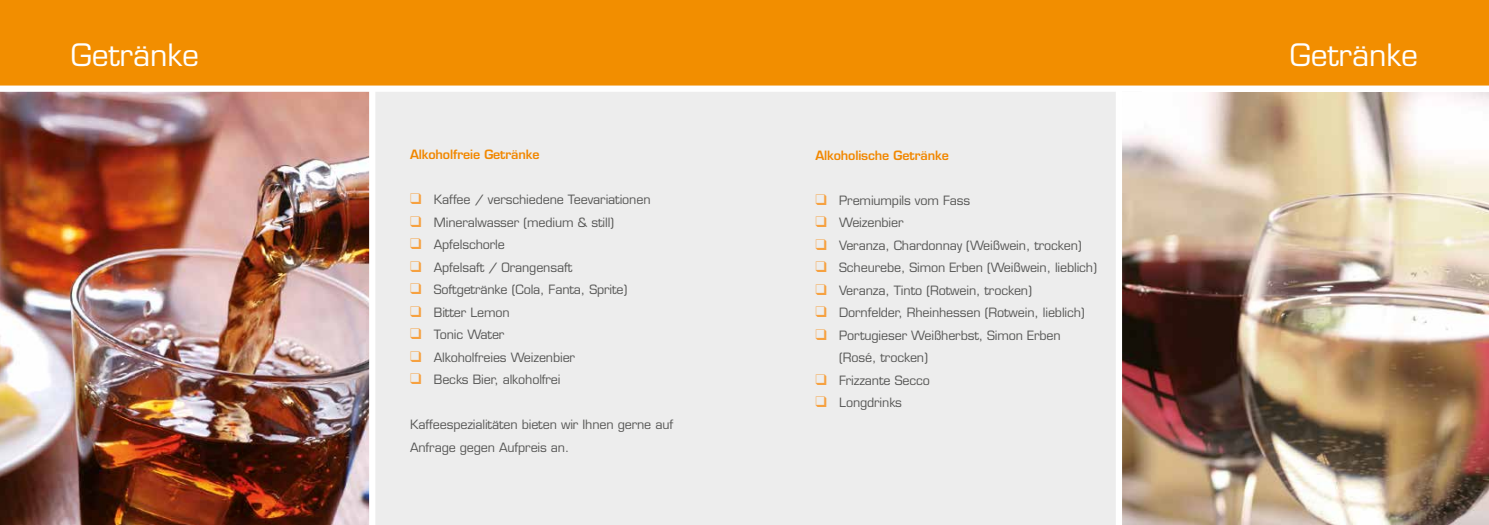
<style>
.page{position:relative;width:1489px;height:525px;background:#fff}
.page>*{position:absolute;margin:0;border:0;box-sizing:border-box;transform-origin:0 0}
.t1{font:30px "Eurostile LT Std";color:#fff}
.t2{font:12.5px/22.5px "Eurostile LT Std";letter-spacing:-.01em;color:#575756}
.t3{font:600 12.5px "Eurostile LT Std";letter-spacing:-.01em;color:#f18700}
.s1{color:#f6a140}
</style>
<div class="page">
<div style="left:361px;top:79px;width:780px;height:445px;background:#ededed"></div>
<div style="left:744px;top:0;width:744px;height:89px;background:#f28e00"></div>
<img style="left:0;top:92px;width:369px;height:432px">
<div style="left:0;top:0;width:744px;height:89px;background:#f28e00"></div>
<div style="left:0;top:85px;width:1488px;height:7px;background:#fff"></div>
<img style="left:1121px;top:92px;width:367px;height:432px">
<div style="left:369px;top:87px;width:6px;height:437px;background:#fff"></div>
<div style="left:1115px;top:87px;width:6px;height:437px;background:#fff"></div>
<h1 class="t1" style="left:71px;top:37px;width:130px">Getränke</h1>
<h1 class="t1" style="left:1289px;top:37px;width:130px">Getränke</h1>
<p class="t3" style="left:410px;top:146px;width:131px">Alkoholfreie Getränke</p>
<p class="t2" style="left:410px;top:188px;width:242px"><span class="s1">❑</span> Kaffee / verschiedene Teevariationen</p>
<p class="t2" style="left:410px;top:211px;width:206px"><span class="s1">❑</span> Mineralwasser (medium &amp; still)</p>
<p class="t2" style="left:410px;top:233px;width:96px"><span class="s1">❑</span> Apfelschorle</p>
<p class="t2" style="left:410px;top:256px;width:164px"><span class="s1">❑</span> Apfelsaft / Orangensaft</p>
<p class="t2" style="left:410px;top:278px;width:219px"><span class="s1">❑</span> Softgetränke (Cola, Fanta, Sprite)</p>
<p class="t2" style="left:410px;top:301px;width:101px"><span class="s1">❑</span> Bitter Lemon</p>
<p class="t2" style="left:410px;top:323px;width:96px"><span class="s1">❑</span> Tonic Water</p>
<p class="t2" style="left:410px;top:346px;width:167px"><span class="s1">❑</span> Alkoholfreies Weizenbier</p>
<p class="t2" style="left:410px;top:368px;width:152px"><span class="s1">❑</span> Becks Bier, alkoholfrei</p>
<p class="t2" style="left:410px;top:413px;width:264px">Kaffeespezialitäten bieten wir Ihnen gerne auf<br>Anfrage gegen Aufpreis an.</p>
<p class="t3" style="left:815px;top:147px;width:135px">Alkoholische Getränke</p>
<p class="t2" style="left:815px;top:189px;width:156px"><span class="s1">❑</span> Premiumpils vom Fass</p>
<p class="t2" style="left:815px;top:211px;width:90px"><span class="s1">❑</span> Weizenbier</p>
<p class="t2" style="left:815px;top:234px;width:268px"><span class="s1">❑</span> Veranza, Chardonnay (Weißwein, trocken)</p>
<p class="t2" style="left:815px;top:256px;width:283px"><span class="s1">❑</span> Scheurebe, Simon Erben (Weißwein, lieblich)</p>
<p class="t2" style="left:815px;top:279px;width:218px"><span class="s1">❑</span> Veranza, Tinto (Rotwein, trocken)</p>
<p class="t2" style="left:815px;top:301px;width:271px"><span class="s1">❑</span> Dornfelder, Rheinhessen (Rotwein, lieblich)</p>
<p class="t2" style="left:839px;top:324px;width:223px;text-indent:-24px"><span class="s1">❑</span> Portugieser Weißherbst, Simon Erben (Rosé, trocken)</p>
<p class="t2" style="left:815px;top:369px;width:116px"><span class="s1">❑</span> Frizzante Secco</p>
<p class="t2" style="left:815px;top:391px;width:88px"><span class="s1">❑</span> Longdrinks</p>
</div>
